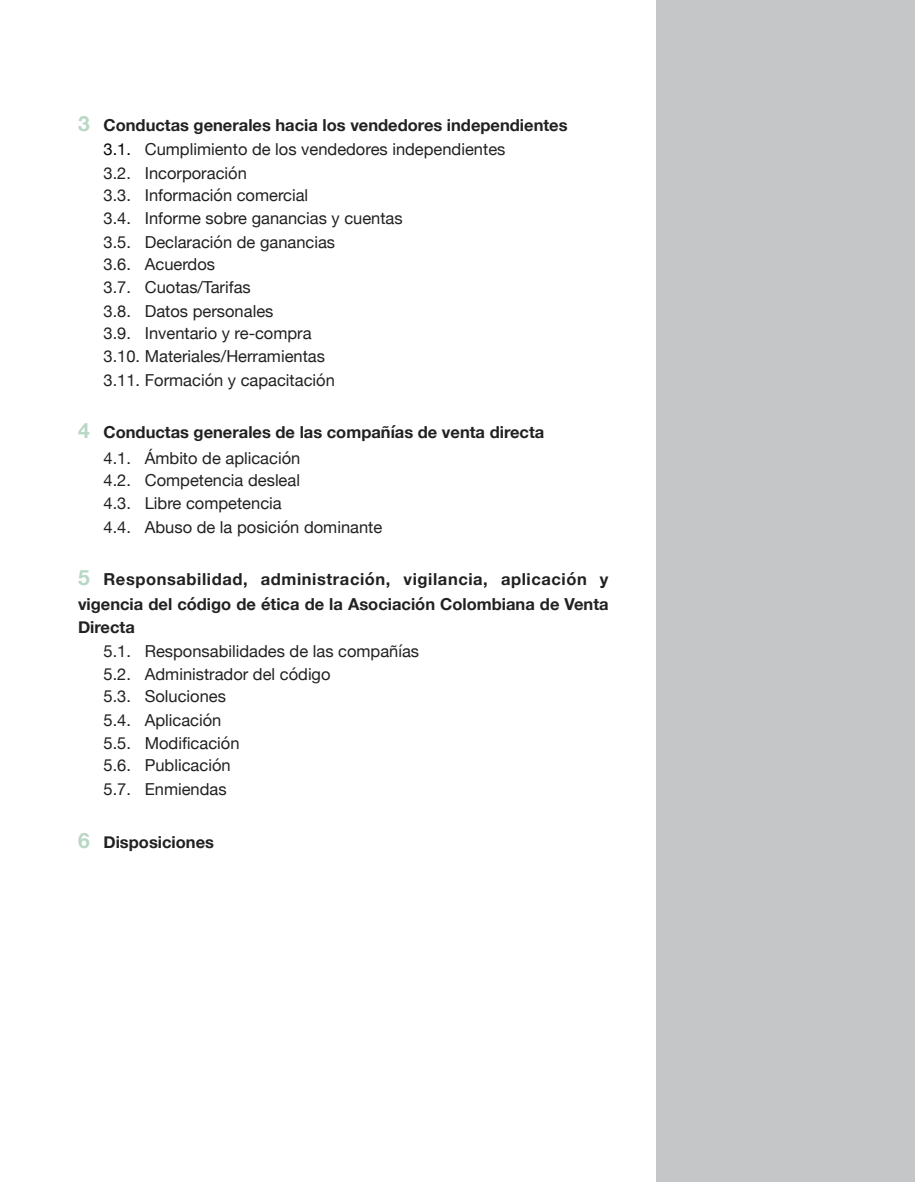
<style>
.page{position:relative;width:915px;height:1182px;background:#fff}
.page>*{position:absolute;margin:0;border:0;box-sizing:border-box;transform-origin:0 0}
.t1{font:16.5px/22.5px "Helvetica Neue";color:#212121}
.t2{font:700 16.5px/25.5px "Helvetica Neue";letter-spacing:.035em;color:#212121}
.t3{font:700 16.5px/25.5px "Helvetica Neue";color:#212121}
.s1{font-weight:700;font-size:21px;color:#b9d7c5}
.s2{font-weight:700}
.s3{color:#000}
.s4{font-size:21px;color:#b9d7c5}
.s5{font-weight:400}
</style>
<div class="page">
<div style="left:657px;top:0;width:258px;height:1182px;background:#c4c6c8"></div>
<p class="t1" style="left:104px;top:114px;width:466px;line-height:24px;text-indent:-26px"><span class="s1">3</span> <span class="s2">Conductas generales hacia los vendedores independientes<br></span><span class="s3">3.1.</span> Cumplimiento de los vendedores independientes<br>3.2. Incorporación</p>
<p class="t1" style="left:104px;top:185px;width:301px">3.3. Información comercial<br>3.4. Informe sobre ganancias y cuentas</p>
<p class="t1" style="left:104px;top:231px;width:233px">3.5. Declaración de ganancias<br>3.6. Acuerdos<br>3.7. Cuotas/Tarifas</p>
<p class="t1" style="left:104px;top:300px;width:223px">3.8. Datos personales<br>3.9. Inventario y re-compra<br>3.10. Materiales/Herramientas</p>
<p class="t1" style="left:104px;top:369px;width:233px">3.11. Formación y capacitación</p>
<p class="t3" style="left:104px;top:420px;width:442px;text-indent:-26px"><span class="s4">4</span> Conductas generales de las compañías de venta directa<br><span class="s5">4.1. Ámbito de aplicación</span></p>
<p class="t1" style="left:104px;top:470px;width:198px">4.2. Competencia desleal<br>4.3. Libre competencia</p>
<p class="t1" style="left:104px;top:516px;width:280px">4.4. Abuso de la posición dominante</p>
<p class="t2" style="left:78px;top:567px;width:532px"><span class="s4">5</span> Responsabilidad, administración, vigilancia, aplicación y vigencia del código de ética de la Asociación Colombiana de Venta</p>
<p class="t3" style="left:78px;top:615px;width:58px">Directa</p>
<p class="t1" style="left:104px;top:641px;width:317px">5.1. Responsabilidades de las compañías<br>5.2. Administrador del código<br>5.3. Soluciones</p>
<p class="t1" style="left:104px;top:710px;width:138px">5.4. Aplicación<br>5.5. ModiÞcaci—n<br>5.6. Publicación</p>
<p class="t1" style="left:104px;top:779px;width:125px">5.7. Enmiendas</p>
<p class="t3" style="left:78px;top:829px;width:138px"><span class="s4">6</span> Disposiciones</p>
</div>
